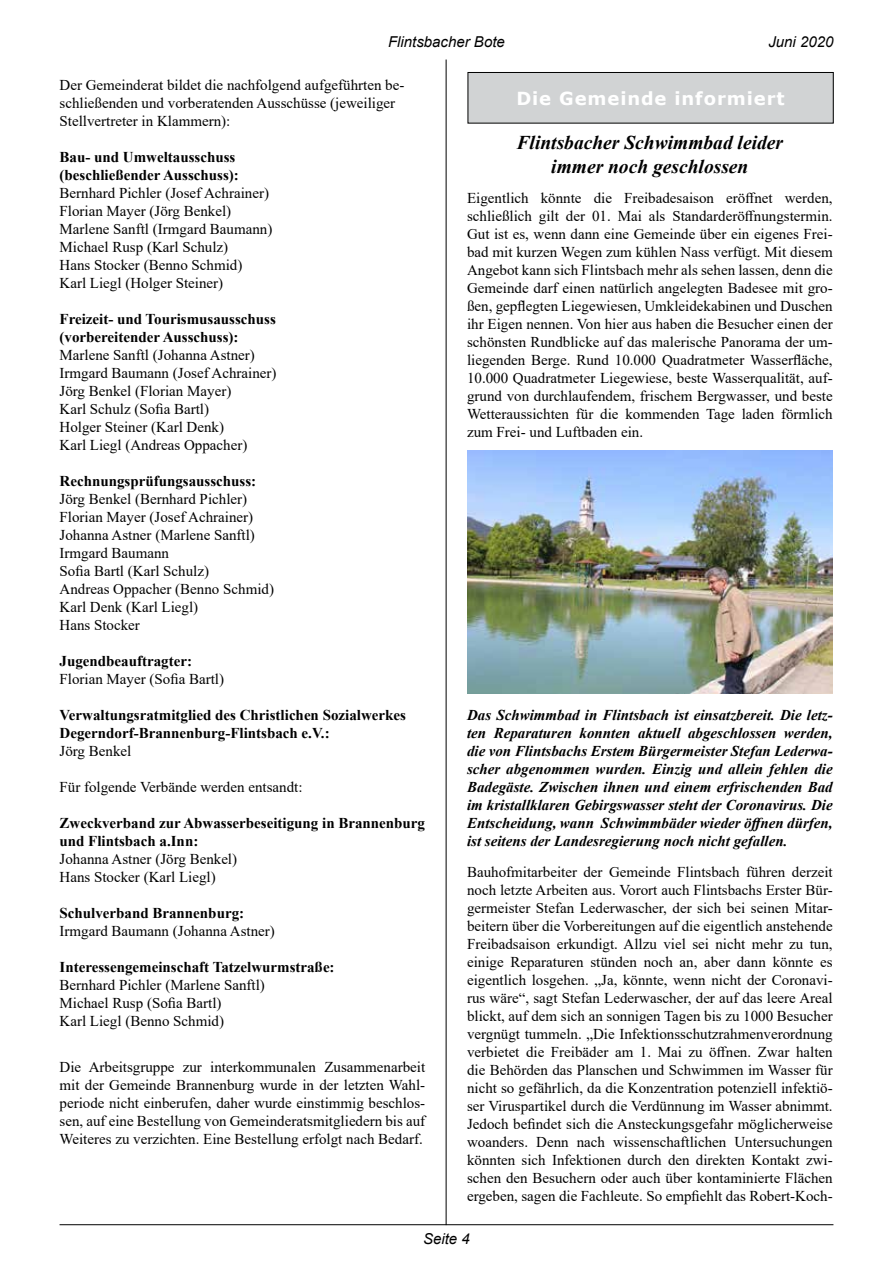
<style>
.page{position:relative;width:893px;height:1263px;background:#fff}
.page>*{position:absolute;margin:0;border:0;box-sizing:border-box;transform-origin:0 0}
.t1{font:italic 700 19.5px/23.4px "Times New Roman";color:#000;text-align:center}
.t2{font:700 18px "Verdana";letter-spacing:.05em;color:#fff}
.t3{font:15px/18px "Times New Roman";color:#000}
.t4{font:italic 700 15px/18px "Times New Roman";color:#000;text-align:justify}
.t5{font:700 15px/18px "Times New Roman";color:#000}
.t6{font:italic 15px "Arial";color:#000}
</style>
<div class="page">
<hr style="left:60px;top:1224px;width:773px;height:1px;background:#000">
<hr style="left:446px;top:60px;width:1px;height:1165px;background:#000">
<div style="left:468px;top:72px;width:365px;height:51px;background:#d1d3d4"></div>
<div style="left:468px;top:72px;width:365px;height:51px;border:1px solid #000"></div>
<img style="left:467px;top:451px;width:366px;height:242px">
<p class="t6" style="left:388px;top:32px;width:118px">Flintsbacher Bote</p>
<p class="t6" style="left:768px;top:32px;width:67px">Juni 2020</p>
<p class="t3" style="left:60px;top:76px;width:346px">Der Gemeinderat bildet die nachfolgend aufgeführten be&shy;schließenden und vorberatenden Ausschüsse (jeweiliger<br>Stellvertreter in Klammern):</p>
<p class="t5" style="left:60px;top:148px;width:181px">Bau- und Umweltausschuss (beschließender Ausschuss):</p>
<p class="t3" style="left:60px;top:184px;width:214px">Bernhard Pichler (Josef Achrainer)<br>Florian Mayer (Jörg Benkel)<br>Marlene Sanftl (Irmgard Baumann)<br>Michael Rusp (Karl Schulz)<br>Hans Stocker (Benno Schmid)<br>Karl Liegl (Holger Steiner)</p>
<p class="t5" style="left:60px;top:310px;width:218px">Freizeit- und Tourismusausschuss (vorbereitender Ausschuss):</p>
<p class="t3" style="left:60px;top:346px;width:219px">Marlene Sanftl (Johanna Astner)<br>Irmgard Baumann (Josef Achrainer)<br>Jörg Benkel (Florian Mayer)<br>Karl Schulz (Sofia Bartl)<br>Holger Steiner (Karl Denk)<br>Karl Liegl (Andreas Oppacher)</p>
<p class="t5" style="left:60px;top:472px;width:198px">Rechnungsprüfungsausschuss:</p>
<p class="t3" style="left:60px;top:490px;width:216px">Jörg Benkel (Bernhard Pichler)<br>Florian Mayer (Josef Achrainer)<br>Johanna Astner (Marlene Sanftl)<br>Irmgard Baumann<br>Sofia Bartl (Karl Schulz)<br>Andreas Oppacher (Benno Schmid)<br>Karl Denk (Karl Liegl)<br>Hans Stocker</p>
<p class="t5" style="left:60px;top:652px;width:134px">Jugendbeauftragter:</p>
<p class="t3" style="left:60px;top:670px;width:166px">Florian Mayer (Sofia Bartl)</p>
<p class="t5" style="left:60px;top:706px;width:348px">Verwaltungsratmitglied des Christlichen Sozialwerkes<br>Degerndorf-Brannenburg-Flintsbach e.V.:</p>
<p class="t3" style="left:60px;top:742px;width:73px">Jörg Benkel</p>
<p class="t3" style="left:60px;top:778px;width:245px">Für folgende Verbände werden entsandt:</p>
<p class="t5" style="left:60px;top:814px;width:367px">Zweckverband zur Abwasserbeseitigung in Brannenburg und Flintsbach a.Inn:</p>
<p class="t3" style="left:60px;top:850px;width:179px">Johanna Astner (Jörg Benkel)<br>Hans Stocker (Karl Liegl)</p>
<p class="t5" style="left:60px;top:904px;width:186px">Schulverband Brannenburg:</p>
<p class="t3" style="left:60px;top:922px;width:217px">Irmgard Baumann (Johanna Astner)</p>
<p class="t5" style="left:60px;top:958px;width:277px">Interessengemeinschaft Tatzelwurmstraße:</p>
<p class="t3" style="left:60px;top:976px;width:207px">Bernhard Pichler (Marlene Sanftl)<br>Michael Rusp (Sofia Bartl)<br>Karl Liegl (Benno Schmid)</p>
<p class="t3" style="left:60px;top:1057px;width:367px;text-align:justify">Die Arbeitsgruppe zur interkommunalen Zusammenarbeit mit der Gemeinde Brannenburg wurde in der letzten Wahl&shy;periode nicht einberufen, daher wurde einstimmig beschlos&shy;sen, auf eine Bestellung von Gemeinderatsmitgliedern bis auf Weiteres zu verzichten. Eine Bestellung erfolgt nach Bedarf.</p>
<p class="t2" style="left:516px;top:85px;width:270px">Die Gemeinde informiert</p>
<h1 class="t1" style="left:517px;top:131px;width:268px">Flintsbacher Schwimmbad leider immer noch geschlossen</h1>
<p class="t3" style="left:467px;top:189px;width:367px;text-align:justify">Eigentlich könnte die Freibadesaison eröffnet werden, schließlich gilt der 01. Mai als Standarderöffnungstermin.<br>Gut ist es, wenn dann eine Gemeinde über ein eigenes Frei&shy;bad mit kurzen Wegen zum kühlen Nass verfügt. Mit diesem Angebot kann sich Flintsbach mehr als sehen lassen, denn die Gemeinde darf einen natürlich angelegten Badesee mit gro&shy;ßen, gepflegten Liegewiesen, Umkleidekabinen und Duschen ihr Eigen nennen. Von hier aus haben die Besucher einen der schönsten Rundblicke auf das malerische Panorama der um&shy;liegenden Berge. Rund 10.000 Quadratmeter Wasserfläche, 10.000 Quadratmeter Liegewiese, beste Wasserqualität, auf&shy;grund von durchlaufendem, frischem Bergwasser, und beste Wetteraussichten für die kommenden Tage laden förmlich zum Frei- und Luftbaden ein.</p>
<p class="t4" style="left:467px;top:706px;width:367px">Das Schwimmbad in Flintsbach ist einsatzbereit. Die letz&shy;ten Reparaturen konnten aktuell abgeschlossen werden, die von Flintsbachs Erstem Bürgermeister Stefan Lederwa&shy;scher abgenommen wurden. Einzig und allein fehlen die Badegäste. Zwischen ihnen und einem erfrischenden Bad im kristallklaren Gebirgswasser steht der Coronavirus. Die Entscheidung, wann Schwimmbäder wieder öffnen dürfen, ist seitens der Landesregierung noch nicht gefallen.</p>
<p class="t3" style="left:467px;top:862px;width:367px;text-align:justify">Bauhofmitarbeiter der Gemeinde Flintsbach führen derzeit noch letzte Arbeiten aus. Vorort auch Flintsbachs Erster Bür&shy;germeister Stefan Lederwascher, der sich bei seinen Mitar&shy;beitern über die Vorbereitungen auf die eigentlich anstehende Freibadsaison erkundigt. Allzu viel sei nicht mehr zu tun, einige Reparaturen stünden noch an, aber dann könnte es eigentlich losgehen. „Ja, könnte, wenn nicht der Coronavi&shy;rus wäre“, sagt Stefan Lederwascher, der auf das leere Areal blickt, auf dem sich an sonnigen Tagen bis zu 1000 Besucher vergnügt tummeln. „Die Infektionsschutzrahmenverordnung verbietet die Freibäder am 1. Mai zu öffnen. Zwar halten die Behörden das Planschen und Schwimmen im Wasser für nicht so gefährlich, da die Konzentration potenziell infektiö&shy;ser Viruspartikel durch die Verdünnung im Wasser abnimmt.<br>Jedoch befindet sich die Ansteckungsgefahr möglicherweise woanders. Denn nach wissenschaftlichen Untersuchungen könnten sich Infektionen durch den direkten Kontakt zwi&shy;schen den Besuchern oder auch über kontaminierte Flächen ergeben, sagen die Fachleute. So empfiehlt das Robert-Koch-</p>
<p class="t6" style="left:423px;top:1229px;width:48px">Seite 4</p>
</div>
